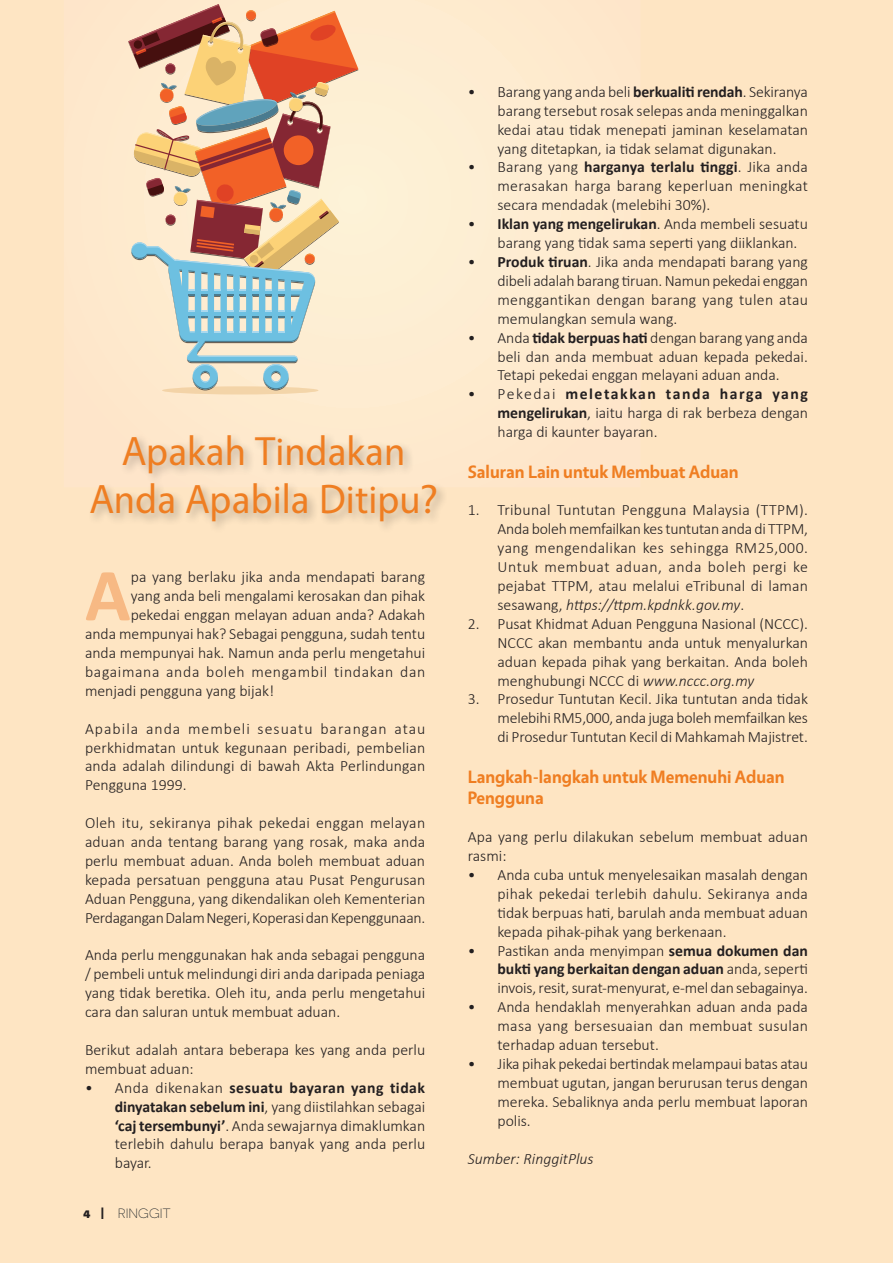
<style>
.page{position:relative;width:893px;height:1263px;background:#fee5c3}
.page>*{position:absolute;margin:0;border:0;box-sizing:border-box;transform-origin:0 0}
.t1{font:700 75.3px "Calibri";color:#f7b984}
.t2{font:40.5px/48.6px "Vegur";color:#ef7e22;text-align:center}
.t3{font:700 18px/21.6px "Vegur";color:#ef7e22}
.t4{font:300 15.75px/18.9px "Calibri";color:#231f20;text-align:justify}
.t5{font:300 15.75px "Calibri";letter-spacing:.045em;color:#231f20}
.t6{font:italic 300 15.75px "Calibri";color:#231f20}
.t7{font:300 13.5px "Novecentosanswide";color:#22272b}
.s1{font-weight:700}
.s2{font-weight:700;color:#231f20}
.s3{font-style:italic}
</style>
<div class="page">
<div style="left:108px;top:0;width:489px;height:431px;background:#feecd1"></div>
<svg style="left:128px;top:4px;width:230px;height:390px"></svg>
<div style="left:87px;top:431px;width:361px;height:103px;background:#231f20;opacity:.3"></div>
<h2 class="t2" style="left:90px;top:427px;width:349px">Apakah Tindakan<br>Anda Apabila Ditipu?</h2>
<h1 class="t1" style="left:85px;top:542px;width:47px">A</h1>
<p class="t4" style="left:131px;top:567px;width:296px">pa yang berlaku jika anda mendapati barang</p>
<p class="t4" style="left:131px;top:586px;width:296px">yang anda beli mengalami kerosakan dan pihak</p>
<p class="t4" style="left:131px;top:605px;width:296px">pekedai enggan melayan aduan anda? Adakah</p>
<p class="t4" style="left:85px;top:624px;width:342px">anda mempunyai hak? Sebagai pengguna, sudah tentu</p>
<p class="t4" style="left:85px;top:643px;width:342px">anda mempunyai hak. Namun anda perlu mengetahui</p>
<p class="t5" style="left:85px;top:662px;width:342px">bagaimana anda boleh mengambil tindakan dan</p>
<p class="t4" style="left:85px;top:681px;width:191px">menjadi pengguna yang bijak!</p>
<p class="t4" style="left:85px;top:719px;width:342px">Apabila anda membeli sesuatu barangan atau perkhidmatan untuk kegunaan peribadi, pembelian anda adalah dilindungi di bawah Akta Perlindungan Pengguna 1999.</p>
<p class="t4" style="left:85px;top:813px;width:342px">Oleh itu, sekiranya pihak pekedai enggan melayan aduan anda tentang barang yang rosak, maka anda perlu membuat aduan. Anda boleh membuat aduan kepada persatuan pengguna atau Pusat Pengurusan Aduan Pengguna, yang dikendalikan oleh Kementerian Perdagangan Dalam Negeri, Koperasi dan Kepenggunaan.</p>
<p class="t4" style="left:85px;top:945px;width:342px">Anda perlu menggunakan hak anda sebagai pengguna / pembeli untuk melindungi diri anda daripada peniaga yang tidak beretika. Oleh itu, anda perlu mengetahui cara dan saluran untuk membuat aduan.</p>
<p class="t4" style="left:85px;top:1040px;width:342px">Berikut adalah antara beberapa kes yang anda perlu membuat aduan:</p>
<p class="t4" style="left:115px;top:1078px;width:312px;text-indent:-30px">• Anda dikenakan <span class="s1">sesuatu bayaran yang tidak dinyatakan sebelum ini</span>, yang diistilahkan sebagai <span class="s1">‘caj tersembunyi’</span>. Anda sewajarnya dimaklumkan terlebih dahulu berapa banyak yang anda perlu bayar.</p>
<p class="t7" style="left:83px;top:1205px;width:89px"><span class="s2">4 |</span> RINGGIT</p>
<p class="t4" style="left:497px;top:82px;width:312px;text-indent:-30px">• Barang yang anda beli <span class="s1">berkualiti rendah</span>. Sekiranya barang tersebut rosak selepas anda meninggalkan kedai atau tidak menepati jaminan keselamatan yang ditetapkan, ia tidak selamat digunakan.</p>
<p class="t4" style="left:497px;top:158px;width:312px;text-indent:-30px">• Barang yang <span class="s1">harganya terlalu tinggi</span>. Jika anda merasakan harga barang keperluan meningkat secara mendadak (melebihi 30%).</p>
<p class="t4" style="left:497px;top:214px;width:312px;text-indent:-30px">• <span class="s1">Iklan yang mengelirukan</span>. Anda membeli sesuatu barang yang tidak sama seperti yang diiklankan.</p>
<p class="t4" style="left:497px;top:252px;width:312px;text-indent:-30px">• <span class="s1">Produk tiruan</span>. Jika anda mendapati barang yang dibeli adalah barang tiruan. Namun pekedai enggan menggantikan dengan barang yang tulen atau memulangkan semula wang.</p>
<p class="t4" style="left:497px;top:328px;width:312px;text-indent:-30px">• Anda <span class="s1">tidak berpuas hati</span> dengan barang yang anda beli dan anda membuat aduan kepada pekedai.<br>Tetapi pekedai enggan melayani aduan anda.</p>
<p class="t4" style="left:497px;top:384px;width:312px;text-indent:-30px">• Pekedai <span class="s1">meletakkan tanda harga yang mengelirukan</span>, iaitu harga di rak berbeza dengan harga di kaunter bayaran.</p>
<p class="t3" style="left:468px;top:461px;width:272px">Saluran Lain untuk Membuat Aduan</p>
<p class="t4" style="left:497px;top:501px;width:312px;text-indent:-30px">1. Tribunal Tuntutan Pengguna Malaysia (TTPM).<br>Anda boleh memfailkan kes tuntutan anda di TTPM, yang mengendalikan kes sehingga RM25,000.<br>Untuk membuat aduan, anda boleh pergi ke pejabat TTPM, atau melalui eTribunal di laman sesawang, <span class="s3">https://ttpm.kpdnkk.gov.my</span>.</p>
<p class="t4" style="left:497px;top:614px;width:312px;text-indent:-30px">2. Pusat Khidmat Aduan Pengguna Nasional (NCCC).<br>NCCC akan membantu anda untuk menyalurkan aduan kepada pihak yang berkaitan. Anda boleh menghubungi NCCC di <span class="s3">www.nccc.org.my</span></p>
<p class="t4" style="left:497px;top:690px;width:312px;text-indent:-30px">3. Prosedur Tuntutan Kecil. Jika tuntutan anda tidak melebihi RM5,000, anda juga boleh memfailkan kes di Prosedur Tuntutan Kecil di Mahkamah Majistret.</p>
<p class="t3" style="left:468px;top:766px;width:318px">Langkah-langkah untuk Memenuhi Aduan<br>Pengguna</p>
<p class="t4" style="left:468px;top:827px;width:342px">Apa yang perlu dilakukan sebelum membuat aduan rasmi:</p>
<p class="t4" style="left:497px;top:865px;width:312px;text-indent:-30px">• Anda cuba untuk menyelesaikan masalah dengan pihak pekedai terlebih dahulu. Sekiranya anda tidak berpuas hati, barulah anda membuat aduan kepada pihak-pihak yang berkenaan.</p>
<p class="t4" style="left:497px;top:941px;width:312px;text-indent:-30px">• Pastikan anda menyimpan <span class="s1">semua dokumen dan bukti yang berkaitan dengan aduan</span> anda, seperti invois, resit, surat-menyurat, e-mel dan sebagainya.</p>
<p class="t4" style="left:497px;top:997px;width:312px;text-indent:-30px">• Anda hendaklah menyerahkan aduan anda pada masa yang bersesuaian dan membuat susulan terhadap aduan tersebut.</p>
<p class="t4" style="left:497px;top:1054px;width:312px;text-indent:-30px">• Jika pihak pekedai bertindak melampaui batas atau membuat ugutan, jangan berurusan terus dengan mereka. Sebaliknya anda perlu membuat laporan polis.</p>
<p class="t6" style="left:468px;top:1148px;width:127px">Sumber: RinggitPlus</p>
</div>
